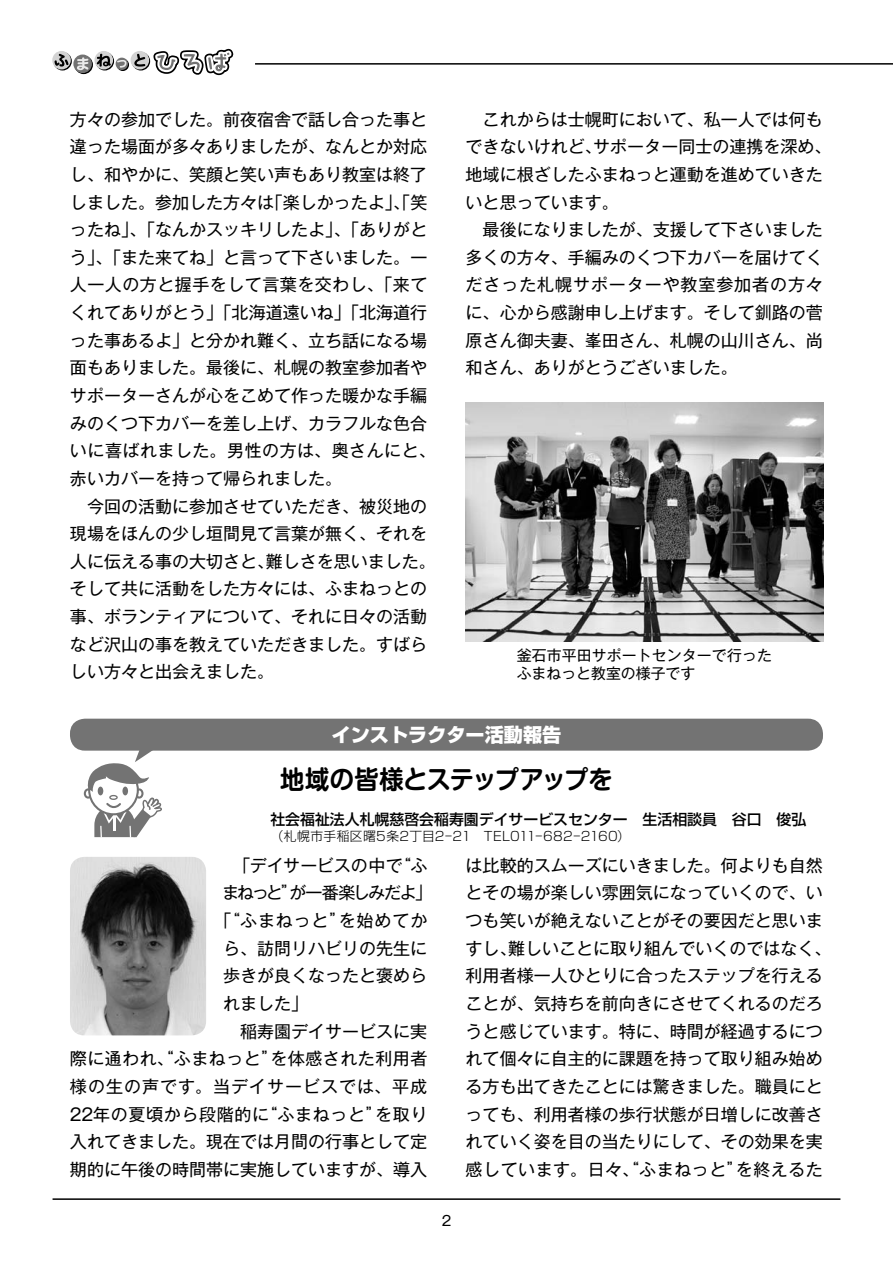
<style>
.page{position:relative;width:893px;height:1263px;background:#fff}
.page>*{position:absolute;margin:0;border:0;box-sizing:border-box;transform-origin:0 0}
.t1{font:25.5px "Shin M Go Pro De Bold 90 msp RKSJ H";letter-spacing:-.015em;color:#000;scale:.95 1}
.t2{font:19.2px "Shin Go Pro Heavy 90 msp RKSJ H";color:#fff}
.t3{font:16.95px/27.6px "Gothic MB101 Pro Regular 90 msp RKSJ H";color:#000}
.t4{font:16.95px "Gothic MB101 Pro Regular 90 msp RKSJ H";letter-spacing:.03em;color:#000}
.t5{font:16.95px "Gothic MB101 Pro Regular 90 msp RKSJ H";letter-spacing:.035em;color:#000}
.t6{font:16.95px "Gothic MB101 Pro Regular 90 msp RKSJ H";letter-spacing:.06em;color:#000}
.t7{font:16.95px "Gothic MB101 Pro Regular 90 msp RKSJ H";letter-spacing:-.1em;color:#000}
.t8{font:16.95px "Gothic MB101 Pro Regular 90 msp RKSJ H";letter-spacing:.05em;color:#000}
.t9{font:14.85px "Shin Go Pro Medium 90 msp RKSJ H";color:#000}
.t10{font:14.85px/18px "Gothic MB101 Pro Regular 90 msp RKSJ H";letter-spacing:.01em;color:#000}
.t11{font:13.8px "Gothic MB101 Pro Regular 90 msp RKSJ H";color:#000}
.t12{font:12.75px "Shin Go Pro Light 90 msp RKSJ H";letter-spacing:.025em;color:#000}
</style>
<div class="page">
<svg style="left:53px;top:52px;width:19px;height:19px"></svg>
<svg style="left:74px;top:56px;width:19px;height:18px"></svg>
<svg style="left:95px;top:52px;width:19px;height:19px"></svg>
<svg style="left:117px;top:59px;width:12px;height:12px"></svg>
<div style="left:132px;top:52px;width:18px;height:19px;background:#b0b0b0;border-radius:50%"></div>
<svg style="left:52px;top:51px;width:19px;height:18px"></svg>
<svg style="left:55px;top:54px;width:13px;height:13px"></svg>
<svg style="left:73px;top:55px;width:19px;height:18px"></svg>
<svg style="left:77px;top:57px;width:11px;height:13px"></svg>
<svg style="left:94px;top:51px;width:19px;height:18px"></svg>
<svg style="left:97px;top:54px;width:14px;height:13px"></svg>
<svg style="left:116px;top:58px;width:12px;height:12px"></svg>
<svg style="left:117px;top:60px;width:9px;height:8px"></svg>
<div style="left:131px;top:51px;width:18px;height:18px;background:#d3d3d3;border-radius:50%"></div>
<svg style="left:134px;top:48px;width:100px;height:28px"></svg>
<hr style="left:255px;top:63px;width:637px;height:2px;background:#000">
<hr style="left:53px;top:1198px;width:787px;height:2px;background:#000">
<div style="left:70px;top:719px;width:753px;height:32px;background:#737373;border-radius:15px"></div>
<img style="left:70px;top:857px;width:136px;height:178px;border-radius:14px">
<div style="left:84px;top:788px;width:8px;height:11px;border:2px solid #737373;border-radius:50%"></div>
<svg style="left:87px;top:750px;width:76px;height:87px"></svg>
<img style="left:465px;top:403px;width:358px;height:238px">
<p class="t3" style="left:70px;top:108px;width:367px">方々の参加でした。前夜宿舎で話し合った事と違った場面が多々ありましたが、なんとか対応し、和やかに、笑顔と笑い声もあり教室は終了しました。参加した方々は「楽しかったよ」、「笑ったね」、「なんかスッキリしたよ」、「ありがとう」、「また来てね」と言って下さいました。一人一人の方と握手をして言葉を交わし、「来てくれてありがとう」「北海道遠いね」「北海道行った事あるよ」と分かれ難く、立ち話になる場面もありました。最後に、札幌の教室参加者やサポーターさんが心をこめて作った暖かな手編みのくつ下カバーを差し上げ、カラフルな色合いに喜ばれました。男性の方は、奥さんにと、赤いカバーを持って帰られました。<br>　今回の活動に参加させていただき、被災地の現場をほんの少し垣間見て言葉が無く、それを人に伝える事の大切さと、難しさを思いました。そして共に活動をした方々には、ふまねっとの事、ボランティアについて、それに日々の活動など沢山の事を教えていただきました。すばらしい方々と出会えました。</p>
<p class="t3" style="left:465px;top:108px;width:367px">　これからは士幌町において、私一人では何もできないけれど、サポーター同士の連携を深め、地域に根ざしたふまねっと運動を進めていきたいと思っています。<br>　最後になりましたが、支援して下さいました多くの方々、手編みのくつ下カバーを届けてくださった札幌サポーターや教室参加者の方々に、心から感謝申し上げます。そして釧路の菅原さん御夫妻、峯田さん、札幌の山川さん、尚和さん、ありがとうございました。</p>
<p class="t10" style="left:516px;top:648px;width:257px">釜石市平田サポートセンターで行ったふまねっと教室の様子です</p>
<p class="t2" style="left:331px;top:727px;width:231px">インストラクター活動報告</p>
<h1 class="t1" style="left:280px;top:770px;width:351px">地域の皆様とステップアップを</h1>
<p class="t9" style="left:270px;top:814px;width:537px">社会福祉法人札幌慈啓会稲寿園デイサービスセンター　生活相談員　谷口　俊弘</p>
<p class="t12" style="left:271px;top:831px;width:360px">（札幌市手稲区曙5条2丁目2－21　TEL011－682－2160）</p>
<p class="t3" style="left:233px;top:854px;width:195px">「デイサービスの中で“ふ</p>
<p class="t7" style="left:222px;top:887px;width:211px">まねっと”が一番楽しみだよ」</p>
<p class="t8" style="left:215px;top:914px;width:214px">「“ふまねっと”を始めてか</p>
<p class="t3" style="left:223px;top:937px;width:206px">ら、訪問リハビリの先生に</p>
<p class="t3" style="left:223px;top:964px;width:206px">歩きが良くなったと褒めら</p>
<p class="t3" style="left:223px;top:992px;width:87px">れました」</p>
<p class="t3" style="left:223px;top:1020px;width:206px">　稲寿園デイサービスに実</p>
<p class="t4" style="left:70px;top:1053px;width:359px">際に通われ、“ふまねっと”を体感された利用者</p>
<p class="t6" style="left:70px;top:1080px;width:359px">様の生の声です。当デイサービスでは、平成</p>
<p class="t5" style="left:70px;top:1108px;width:359px">22年の夏頃から段階的に“ふまねっと”を取り</p>
<p class="t3" style="left:70px;top:1130px;width:359px">入れてきました。現在では月間の行事として定</p>
<p class="t3" style="left:70px;top:1158px;width:359px">期的に午後の時間帯に実施していますが、導入</p>
<p class="t11" style="left:442px;top:1216px;width:11px">2</p>
<p class="t3" style="left:465px;top:854px;width:367px">は比較的スムーズにいきました。何よりも自然とその場が楽しい雰囲気になっていくので、いつも笑いが絶えないことがその要因だと思いますし、難しいことに取り組んでいくのではなく、利用者様一人ひとりに合ったステップを行えることが、気持ちを前向きにさせてくれるのだろうと感じています。特に、時間が経過するにつれて個々に自主的に課題を持って取り組み始める方も出てきたことには驚きました。職員にとっても、利用者様の歩行状態が日増しに改善されていく姿を目の当たりにして、その効果を実感しています。日々、“ふまねっと”を終えるた</p>
</div>
